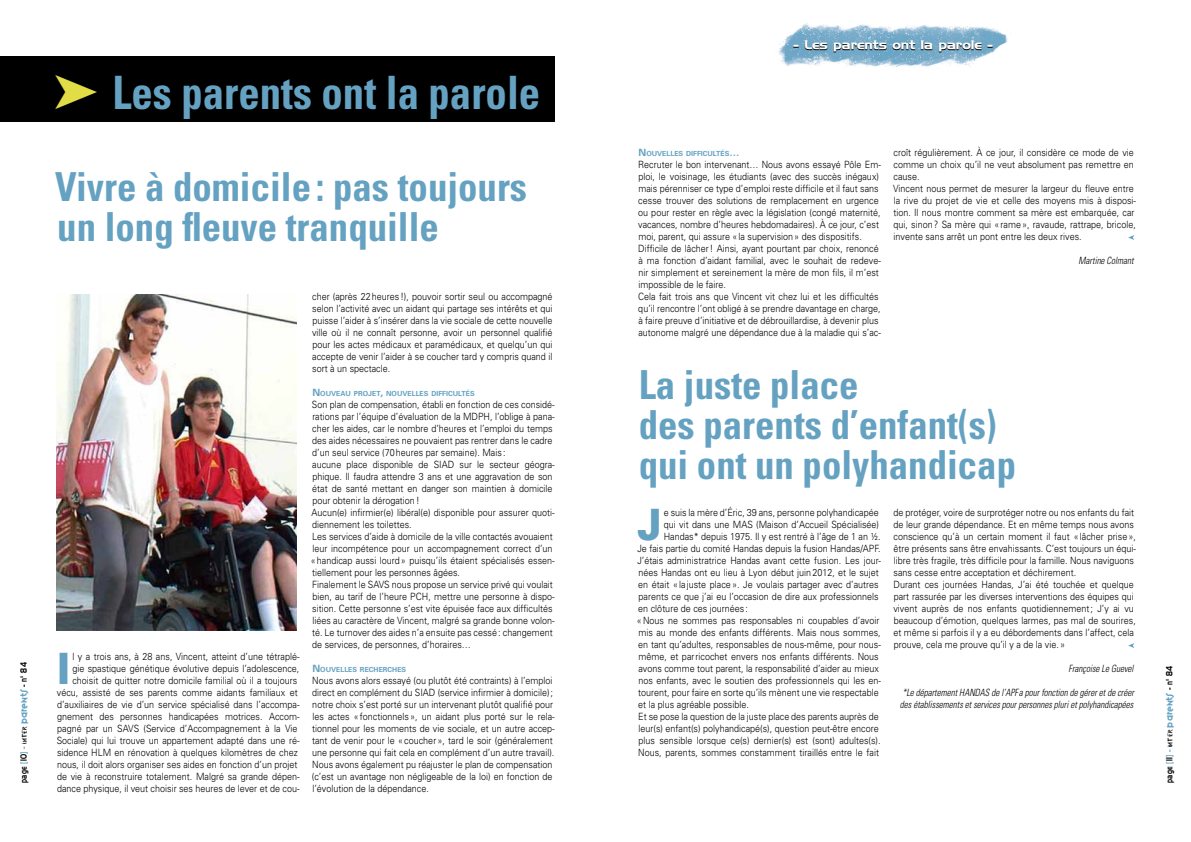
<style>
.page{position:relative;width:1191px;height:842px;background:#fff}
.page>*{position:absolute;margin:0;border:0;box-sizing:border-box;transform-origin:0 0}
.t1{font:700 condensed 46px "Univers";color:#65a2c2;scale:.93 1}
.t2{font:900 43.2px "Univers";color:#65a2c2;scale:.9 1}
.t3{font:700 condensed 40px/40px "Univers";color:#65a2c2}
.t4{font:700 12px "Hanzel Wide";color:#000}
.t5{font:300 10px/12px "Univers";color:#000;scale:.9 1}
.t6{font:italic 300 condensed 10px/12px "Univers";color:#000;scale:.9 1}
.t7{font:9px "Hanzel Thin Normal";color:#000}
.t8{font:700 7px "Univers";color:#65a2c2}
.s1{color:#e2dc47}
.s2{font-size:10px}
.s3{color:#65a2c2}
.s4{font-family:"Eraser";font-size:6px}
.s5{font-family:"Variex";font-size:8px;color:#65a2c2}
</style>
<div class="page">
<div style="left:0;top:57px;width:555px;height:65px;background:#000"></div>
<svg style="left:1128px;top:643px;width:6px;height:5px"></svg>
<img style="left:57px;top:294px;width:240px;height:337px">
<svg style="left:1128px;top:235px;width:6px;height:5px"></svg>
<img style="left:778px;top:23px;width:233px;height:48px">
<h1 class="t1" style="left:54px;top:65px;width:524px"><span class="s1">➤</span> Les parents ont la parole</h1>
<p class="t4" style="left:793px;top:38px;width:201px">- Les parents ont la parole -</p>
<p class="t5" style="left:893px;top:146px;width:271px">croît régulièrement. À ce jour, il considère ce mode de vie comme un choix qu’il ne veut absolument pas remettre en cause.<br>Vincent nous permet de mesurer la largeur du fleuve entre la rive du projet de vie et celle des moyens mis à disposi&shy;tion. Il nous montre comment sa mère est embarquée, car qui, sinon? Sa mère qui «rame», ravaude, rattrape, bricole, invente sans arrêt un pont entre les deux rives.</p>
<p class="t6" style="left:1078px;top:254px;width:63px">Martine Colmant</p>
<p class="t8" style="left:638px;top:149px;width:102px"><span class="s2">N</span> OUVELLES DIFFICULTÉS<span class="s2">…</span></p>
<p class="t5" style="left:638px;top:158px;width:271px">Recruter le bon intervenant… Nous avons essayé Pôle Em&shy;ploi, le voisinage, les étudiants (avec des succès inégaux) mais pérenniser ce type d’emploi reste difficile et il faut sans cesse trouver des solutions de remplacement en urgence ou pour rester en règle avec la législation (congé maternité, vacances, nombre d’heures hebdomadaires). À ce jour, c’est moi, parent, qui assure «la supervision» des dispositifs.<br>Difficile de lâcher! Ainsi, ayant pourtant par choix, renoncé à ma fonction d’aidant familial, avec le souhait de redeve&shy;nir simplement et sereinement la mère de mon fils, il m’est impossible de le faire.<br>Cela fait trois ans que Vincent vit chez lui et les difficultés qu’il rencontre l’ont obligé à se prendre davantage en charge, à faire preuve d’initiative et de débrouillardise, à devenir plus autonome malgré une dépendance due à la maladie qui s’ac-</p>
<h3 class="t3" style="left:55px;top:166px;width:473px">Vivre à domicile: pas toujours un long fleuve tranquille</h3>
<p class="t5" style="left:312px;top:290px;width:269px;text-align:justify">cher (après 22heures!), pouvoir sortir seul ou accompagné selon l’activité avec un aidant qui partage ses intérêts et qui puisse l’aider à s’insérer dans la vie sociale de cette nouvelle ville où il ne connaît personne, avoir un personnel qualifié pour les actes médicaux et paramédicaux, et quelqu’un qui accepte de venir l’aider à se coucher tard y compris quand il sort à un spectacle.</p>
<p class="t8" style="left:312px;top:389px;width:164px"><span class="s2">N</span> OUVEAU PROJET<span class="s2">,</span> NOUVELLES DIFFICULTÉS</p>
<p class="t5" style="left:311px;top:398px;width:272px">Son plan de compensation, établi en fonction de ces considé&shy;rations par l’équipe d’évaluation de la MDPH, l’oblige à pana&shy;cher les aides, car le nombre d’heures et l’emploi du temps des aides nécessaires ne pouvaient pas rentrer dans le cadre d’un seul service (70heures par semaine). Mais:<br>aucune place disponible de SIAD sur le secteur géogra&shy;phique. Il faudra attendre 3 ans et une aggravation de son état de santé mettant en danger son maintien à domicile pour obtenir la dérogation!<br>Aucun(e) infirmier(e) libéral(e) disponible pour assurer quoti&shy;diennement les toilettes.<br>Les services d’aide à domicile de la ville contactés avouaient leur incompétence pour un accompagnement correct d’un «handicap aussi lourd» puisqu’ils étaient spécialisés essen&shy;tiellement pour les personnes âgées.<br>Finalement le SAVS nous propose un service privé qui voulait bien, au tarif de l’heure PCH, mettre une personne à dispo&shy;sition. Cette personne s’est vite épuisée face aux difficultés liées au caractère de Vincent, malgré sa grande bonne volon&shy;té. Le turnover des aides n’a ensuite pas cessé: changement de services, de personnes, d’horaires…</p>
<p class="t8" style="left:312px;top:665px;width:95px"><span class="s2">N</span> OUVELLES RECHERCHES</p>
<p class="t5" style="left:312px;top:674px;width:271px">Nous avons alors essayé (ou plutôt été contraints) à l’emploi direct en complément du SIAD (service infirmier à domicile); notre choix s’est porté sur un intervenant plutôt qualifié pour les actes «fonctionnels», un aidant plus porté sur le rela&shy;tionnel pour les moments de vie sociale, et un autre accep&shy;tant de venir pour le «coucher», tard le soir (généralement une personne qui fait cela en complément d’un autre travail).<br>Nous avons également pu réajuster le plan de compensation (c’est un avantage non négligeable de la loi) en fonction de l’évolution de la dépendance.</p>
<h3 class="t3" style="left:638px;top:364px;width:379px">La juste place<br>des parents d’enfant(s) qui ont un polyhandicap</h3>
<h2 class="t2" style="left:638px;top:498px;width:28px">J</h2>
<p class="t5" style="left:664px;top:506px;width:240px">e suis la mère d’Éric, 39 ans, personne polyhandicapée</p>
<p class="t5" style="left:893px;top:506px;width:271px">de protéger, voire de surprotéger notre ou nos enfants du fait de leur grande dépendance. Et en même temps nous avons conscience qu’à un certain moment il faut «lâcher prise», être présents sans être envahissants. C’est toujours un équi&shy;libre très fragile, très difficile pour la famille. Nous naviguons sans cesse entre acceptation et déchirement.<br>Durant ces journées Handas, J’ai été touchée et quelque part rassurée par les diverses interventions des équipes qui vivent auprès de nos enfants quotidiennement; J’y ai vu beaucoup d’émotion, quelques larmes, pas mal de sourires, et même si parfois il y a eu débordements dans l’affect, cela prouve, cela me prouve qu’il y a de la vie.»</p>
<p class="t6" style="left:1068px;top:662px;width:74px">Françoise Le Guevel</p>
<p class="t6" style="left:900px;top:686px;width:261px">*Le département HANDAS de l’APF a pour fonction de gérer et de créer des établissements et services pour personnes pluri et polyhandicapées</p>
<p class="t5" style="left:664px;top:518px;width:241px">qui vit dans une MAS (Maison d’Accueil Spécialisée)</p>
<p class="t5" style="left:663px;top:530px;width:242px">Handas* depuis 1975. Il y est rentré à l’âge de 1 an ½.</p>
<p class="t5" style="left:637px;top:542px;width:272px">Je fais partie du comité Handas depuis la fusion Handas/APF.</p>
<p class="t5" style="left:637px;top:554px;width:272px">J’étais administratrice Handas avant cette fusion. Les jour-</p>
<p class="t5" style="left:638px;top:566px;width:269px">nées Handas ont eu lieu à Lyon début juin2012, et le sujet</p>
<p class="t5" style="left:638px;top:578px;width:269px">en était «la juste place». Je voulais partager avec d’autres</p>
<p class="t5" style="left:638px;top:590px;width:268px">parents ce que j’ai eu l’occasion de dire aux professionnels</p>
<p class="t5" style="left:638px;top:602px;width:123px">en clôture de ces journées:</p>
<p class="t5" style="left:637px;top:614px;width:271px">«Nous ne sommes pas responsables ni coupables d’avoir</p>
<p class="t5" style="left:638px;top:626px;width:271px">mis au monde des enfants différents. Mais nous sommes,</p>
<p class="t5" style="left:638px;top:638px;width:271px">en tant qu’adultes, responsables de nous-même, pour nous-</p>
<p class="t5" style="left:638px;top:650px;width:268px">même, et parricochet envers nos enfants différents. Nous</p>
<p class="t5" style="left:638px;top:662px;width:269px">avons comme tout parent, la responsabilité d’aider au mieux</p>
<p class="t5" style="left:638px;top:674px;width:271px">nos enfants, avec le soutien des professionnels qui les en-</p>
<p class="t5" style="left:638px;top:686px;width:269px">tourent, pour faire en sorte qu’ils mènent une vie respectable</p>
<p class="t5" style="left:638px;top:698px;width:124px">et la plus agréable possible.</p>
<p class="t5" style="left:638px;top:710px;width:269px">Et se pose la question de la juste place des parents auprès de</p>
<p class="t5" style="left:638px;top:722px;width:268px">leur(s) enfant(s) polyhandicapé(s), question peut-être encore</p>
<p class="t5" style="left:638px;top:734px;width:270px">plus sensible lorsque ce(s) dernier(s) est (sont) adultes(s).</p>
<p class="t5" style="left:638px;top:746px;width:269px">Nous, parents, sommes constamment tiraillés entre le fait</p>
<p class="t5" style="left:57px;top:650px;width:271px;text-align:right">l y a trois ans, à 28 ans, Vincent, atteint d’une tétraplé-<br>gie spastique génétique évolutive depuis l’adolescence, choisit de quitter notre domicile familial où il a toujours vécu, assisté de ses parents comme aidants familiaux et d’auxiliaires de vie d’un service spécialisé dans l’accompa&shy;gnement des personnes handicapées motrices. Accom&shy;pagné par un SAVS (Service d’Accompagnement à la Vie Sociale) qui lui trouve un appartement adapté dans une ré&shy;sidence HLM en rénovation à quelques kilomètres de chez nous, il doit alors organiser ses aides en fonction d’un projet de vie à reconstruire totalement. Malgré sa grande dépen&shy;dance physique, il veut choisir ses heures de lever et de cou-</p>
<h2 class="t2" style="left:57px;top:642px;width:16px">I</h2>
<p class="t7" style="left:18px;top:783px;width:123px;rotate:-90deg">page <span class="s3">[</span>10<span class="s3">] -</span> <span class="s4">inter</span> <span class="s5">parents</span> - n° 84</p>
<p class="t7" style="left:1164px;top:783px;width:119px;rotate:-90deg">page <span class="s3">[</span>11<span class="s3">] -</span> <span class="s4">inter</span> <span class="s5">parents</span> - n° 84</p>
</div>
